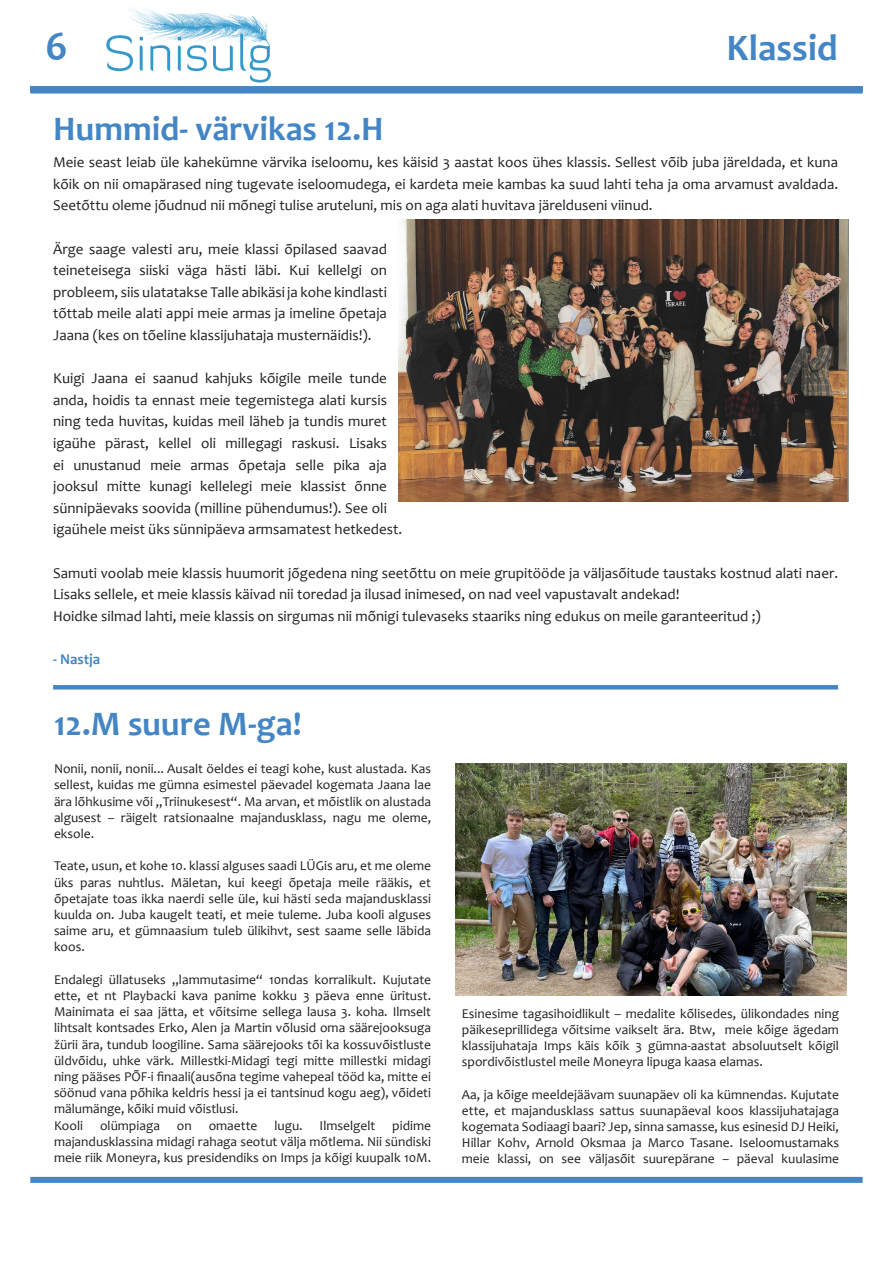
<style>
.page{position:relative;width:893px;height:1263px;background:#fff}
.page>*{position:absolute;margin:0;border:0;box-sizing:border-box;transform-origin:0 0}
.t1{font:700 42px "Candara";color:#4486c5}
.t2{font:700 37.5px "Candara";color:#4486c5}
.t3{font:700 34.5px "Candara";color:#4486c5}
.t4{font:15px/21.6px "Candara";color:#231f20;text-align:justify}
.t5{font:700 15px "Candara";color:#4486c5}
.t6{font:13.5px/16.2px "Candara";color:#231f20;text-align:justify}
</style>
<div class="page">
<div style="left:30px;top:1177px;width:833px;height:6px;background:#4486c5"></div>
<div style="left:30px;top:88px;width:833px;height:6px;background:#4486c5"></div>
<div style="left:30px;top:86px;width:833px;height:6px;background:#4486c5"></div>
<img style="left:106px;top:8px;width:165px;height:75px">
<img style="left:399px;top:219px;width:449px;height:283px">
<hr style="left:53px;top:685px;width:785px;height:4px;background:#4486c5">
<img style="left:455px;top:763px;width:391px;height:232px">
<p class="t1" style="left:46px;top:20px;width:24px">6</p>
<p class="t2" style="left:726px;top:24px;width:113px">Klassid</p>
<p class="t3" style="left:53px;top:107px;width:332px">Hummid- värvikas 12.H</p>
<p class="t4" style="left:53px;top:151px;width:786px">Meie seast leiab üle kahekümne värvika iseloomu, kes käisid 3 aastat koos ühes klassis. Sellest võib juba järeldada, et kuna kõik on nii omapärased ning tugevate iseloomudega, ei kardeta meie kambas ka suud lahti teha ja oma arvamust avaldada.<br>Seetõttu oleme jõudnud nii mõnegi tulise aruteluni, mis on aga alati huvitava järelduseni viinud.</p>
<p class="t4" style="left:53px;top:238px;width:335px">Ärge saage valesti aru, meie klassi õpilased saavad teineteisega siiski väga hästi läbi. Kui kellelgi on probleem, siis ulatatakse Talle abikäsi ja kohe kindlasti tõttab meile alati appi meie armas ja imeline õpetaja Jaana (kes on tõeline klassijuhataja musternäidis!).</p>
<p class="t4" style="left:53px;top:367px;width:351px;text-align:left">Kuigi Jaana ei saanud kahjuks kõigile meile tunde anda, hoidis ta ennast meie tegemistega alati kursis ning teda huvitas, kuidas meil läheb ja tundis muret igaühe pärast, kellel oli millegagi raskusi. Lisaks<br>ei unustanud meie armas õpetaja selle pika aja jooksul mitte kunagi kellelegi meie klassist õnne sünnipäevaks soovida (milline pühendumus!). See oli igaühele meist üks sünnipäeva armsamatest hetkedest.</p>
<p class="t4" style="left:53px;top:562px;width:786px">Samuti voolab meie klassis huumorit jõgedena ning seetõttu on meie grupitööde ja väljasõitude taustaks kostnud alati naer.<br>Lisaks sellele, et meie klassis käivad nii toredad ja ilusad inimesed, on nad veel vapustavalt andekad!</p>
<p class="t4" style="left:53px;top:605px;width:709px">Hoidke silmad lahti, meie klassis on sirgumas nii mõnigi tulevaseks staariks ning edukus on meile garanteeritud ;)</p>
<p class="t5" style="left:53px;top:650px;width:49px">- Nastja</p>
<p class="t3" style="left:54px;top:702px;width:249px">12.M suure M-ga!</p>
<p class="t6" style="left:54px;top:760px;width:379px">Nonii, nonii, nonii... Ausalt öeldes ei teagi kohe, kust alustada. Kas sellest, kuidas me gümna esimestel päevadel kogemata Jaana lae ära lõhkusime või „Triinukesest“. Ma arvan, et mõistlik on alustada algusest – räigelt ratsionaalne majandusklass, nagu me oleme, eksole.</p>
<p class="t6" style="left:54px;top:858px;width:379px">Teate, usun, et kohe 10. klassi alguses saadi LÜGis aru, et me oleme üks paras nuhtlus. Mäletan, kui keegi õpetaja meile rääkis, et õpetajate toas ikka naerdi selle üle, kui hästi seda majandusklassi kuulda on. Juba kaugelt teati, et meie tuleme. Juba kooli alguses saime aru, et gümnaasium tuleb ülikihvt, sest saame selle läbida koos.</p>
<p class="t6" style="left:54px;top:971px;width:379px">Endalegi üllatuseks „lammutasime“ 10ndas korralikult. Kujutate ette, et nt Playbacki kava panime kokku 3 päeva enne üritust.<br>Mainimata ei saa jätta, et võitsime sellega lausa 3. koha. Ilmselt lihtsalt kontsades Erko, Alen ja Martin võlusid oma säärejooksuga žürii ära, tundub loogiline. Sama säärejooks tõi ka kossuvõistluste üldvõidu, uhke värk. Millestki-Midagi tegi mitte millestki midagi ning pääses PÕF-i finaali(ausõna tegime vahepeal tööd ka, mitte ei söönud vana põhika keldris hessi ja ei tantsinud kogu aeg), võideti mälumänge, kõiki muid võistlusi.</p>
<p class="t6" style="left:54px;top:1117px;width:31px">Kooli</p>
<p class="t6" style="left:100px;top:1117px;width:61px">olümpiaga</p>
<p class="t6" style="left:177px;top:1117px;width:16px">on</p>
<p class="t6" style="left:209px;top:1117px;width:50px">omaette</p>
<p class="t6" style="left:274px;top:1117px;width:30px">lugu.</p>
<p class="t6" style="left:320px;top:1117px;width:57px">Ilmselgelt</p>
<p class="t6" style="left:54px;top:1117px;width:379px;text-indent:338px">pidime majandusklassina midagi rahaga seotut välja mõtlema. Nii sündiski meie riik Moneyra, kus presidendiks on Imps ja kõigi kuupalk 10M.</p>
<p class="t6" style="left:462px;top:1005px;width:379px">Esinesime tagasihoidlikult – medalite kõlisedes, ülikondades ning päikeseprillidega võitsime vaikselt ära. Btw, meie kõige ägedam klassijuhataja Imps käis kõik 3 gümna-aastat absoluutselt kõigil spordivõistlustel meile Moneyra lipuga kaasa elamas.</p>
<p class="t6" style="left:462px;top:1086px;width:379px">Aa, ja kõige meeldejäävam suunapäev oli ka kümnendas. Kujutate ette, et majandusklass sattus suunapäeval koos klassijuhatajaga kogemata Sodiaagi baari? Jep, sinna samasse, kus esinesid DJ Heiki, Hillar Kohv, Arnold Oksmaa ja Marco Tasane. Iseloomustamaks meie klassi, on see väljasõit suurepärane – päeval kuulasime</p>
</div>
